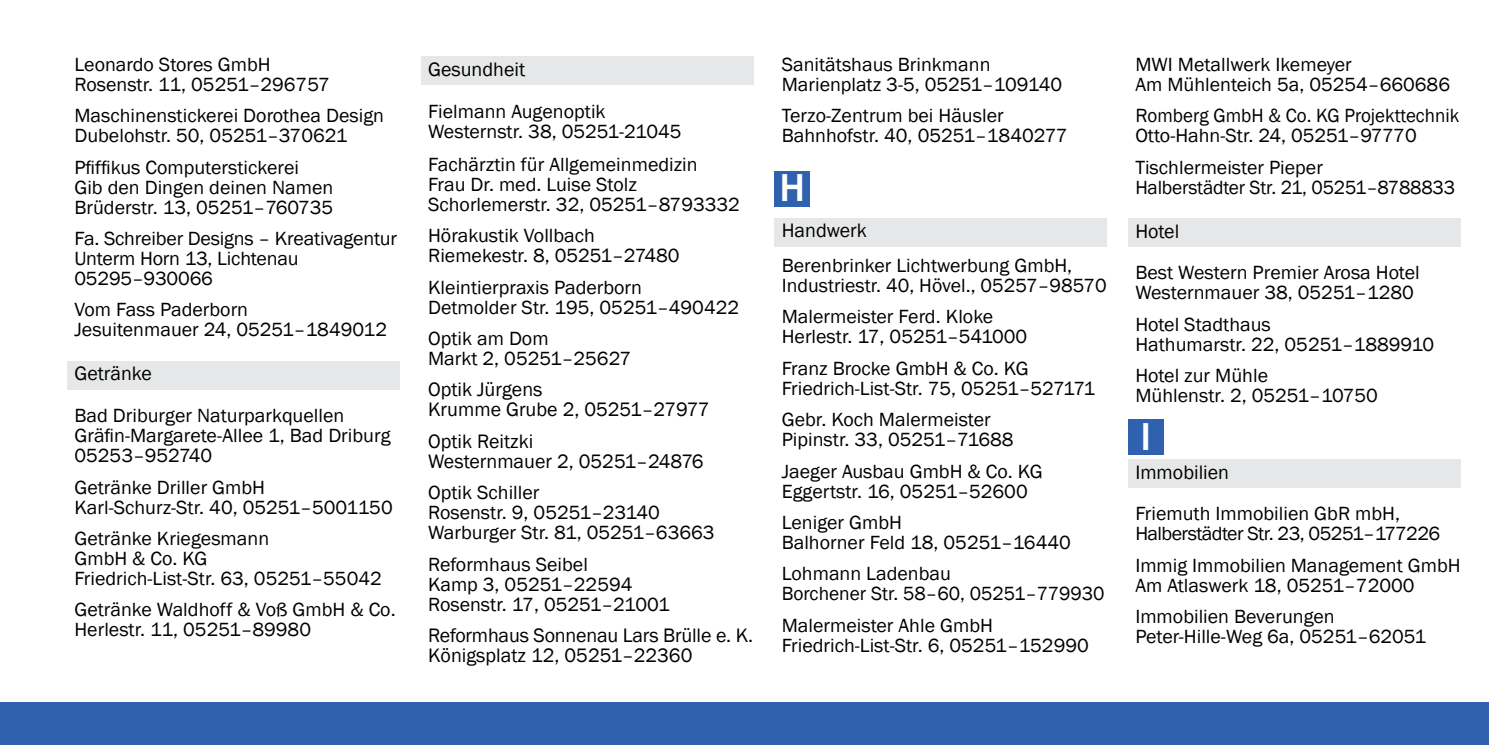
<style>
.page{position:relative;width:1489px;height:745px;background:#fff}
.page>*{position:absolute;margin:0;border:0;box-sizing:border-box;transform-origin:0 0}
.t1{font:500 40px "Franklin Gothic";color:#fff}
.t2{font:20px/20px "Franklin Gothic";color:#000}
.t3{font:19.5px/20px "Franklin Gothic";color:#000}
.t4{font:19.5px/20px "Franklin Gothic";letter-spacing:-.03em;color:#000}
.s1{font-size:19.5px}
</style>
<div class="page">
<div style="left:0;top:702px;width:1488px;height:42px;background:#3061ae"></div>
<div style="left:421px;top:57px;width:332px;height:28px;background:#e6e7e8"></div>
<div style="left:67px;top:360px;width:333px;height:29px;background:#e6e7e8"></div>
<div style="left:774px;top:171px;width:36px;height:35px;background:#3061ae"></div>
<div style="left:774px;top:218px;width:332px;height:28px;background:#e6e7e8"></div>
<div style="left:1128px;top:218px;width:332px;height:28px;background:#e6e7e8"></div>
<div style="left:1128px;top:419px;width:35px;height:35px;background:#3061ae"></div>
<div style="left:1128px;top:459px;width:332px;height:28px;background:#e6e7e8"></div>
<p class="t3" style="left:74px;top:55px;width:257px">Leonardo Stores GmbH<br>Rosenstr. 11, 05251–296757</p>
<p class="t3" style="left:74px;top:106px;width:311px">Maschinenstickerei Dorothea Design<br>Dubelohstr. 50, 05251–370621</p>
<p class="t3" style="left:74px;top:157px;width:260px">Pfiffikus Computerstickerei<br>Gib den Dingen deinen Namen<br>Brüderstr. 13, 05251–760735</p>
<p class="t3" style="left:74px;top:229px;width:324px">Fa. Schreiber Designs – Kreativagentur<br>Unterm Horn 13, Lichtenau<br>05295–930066</p>
<p class="t3" style="left:74px;top:300px;width:314px">Vom Fass Paderborn<br>Jesuitenmauer 24, 05251–1849012</p>
<p class="t2" style="left:74px;top:364px;width:79px">Getränke</p>
<p class="t3" style="left:74px;top:405px;width:317px">Bad Driburger Naturparkquellen<br>Gräfin-Margarete-Allee 1, Bad Driburg<br>05253–952740</p>
<p class="t3" style="left:74px;top:477px;width:320px">Getränke Driller GmbH<br>Karl-Schurz-Str. 40, 05251–5001150</p>
<p class="t3" style="left:74px;top:528px;width:309px">Getränke Kriegesmann<br>GmbH &amp; Co. KG<br>Friedrich-List-Str. 63, 05251–55042</p>
<p class="t3" style="left:74px;top:600px;width:323px">Getränke Waldhoff &amp; Voß GmbH &amp; Co.<br>Herlestr. 11, 05251–89980</p>
<p class="t2" style="left:428px;top:60px;width:99px">Gesundheit</p>
<p class="t3" style="left:428px;top:102px;width:255px">Fielmann Augenoptik<br>Westernstr. 38, 05251-21045</p>
<p class="t3" style="left:428px;top:154px;width:313px">Fachärztin für Allgemeinmedizin<br>Frau Dr. med. Luise Stolz<br>Schorlemerstr. 32, 05251–8793332</p>
<p class="t3" style="left:428px;top:226px;width:253px">Hörakustik Vollbach<br>Riemekestr. 8, 05251–27480</p>
<p class="t3" style="left:428px;top:277px;width:312px">Kleintierpraxis Paderborn<br>Detmolder Str. 195, 05251–490422</p>
<p class="t3" style="left:428px;top:328px;width:205px">Optik am Dom<br>Markt 2, 05251–25627</p>
<p class="t2" style="left:428px;top:380px;width:283px">Optik Jürgens<br>Krumme Grube 2, 05251<span class="s1">–</span>27977</p>
<p class="t2" style="left:428px;top:431px;width:277px">Optik Reitzki<br>Westernmauer 2, 05251<span class="s1">–</span>24876</p>
<p class="t3" style="left:428px;top:483px;width:288px">Optik Schiller<br>Rosenstr. 9, 05251–23140<br>Warburger Str. 81, 05251–63663</p>
<p class="t3" style="left:428px;top:554px;width:243px">Reformhaus Seibel<br>Kamp 3, 05251–22594<br>Rosenstr. 17, 05251–21001</p>
<p class="t2" style="left:428px;top:625px;width:326px">Reformhaus Sonnenau Lars Brülle e. K.<br>Königsplatz 12, 05251–22360</p>
<p class="t3" style="left:781px;top:55px;width:282px">Sanitätshaus Brinkmann<br>Marienplatz 3-5, 05251–109140</p>
<p class="t3" style="left:781px;top:106px;width:287px">Terzo-Zentrum bei Häusler<br>Bahnhofstr. 40, 05251–1840277</p>
<h1 class="t1" style="left:779px;top:163px;width:27px">H</h1>
<p class="t2" style="left:781px;top:221px;width:86px">Handwerk</p>
<p class="t3" style="left:781px;top:256px;width:326px">Berenbrinker Lichtwerbung GmbH,<br>Industriestr. 40, Hövel., 05257–98570</p>
<p class="t3" style="left:781px;top:307px;width:247px">Malermeister Ferd. Kloke<br>Herlestr. 17, 05251–541000</p>
<p class="t3" style="left:781px;top:358px;width:315px">Franz Brocke GmbH &amp; Co. KG<br>Friedrich-List-Str. 75, 05251–527171</p>
<p class="t3" style="left:781px;top:410px;width:233px">Gebr. Koch Malermeister<br>Pipinstr. 33, 05251–71688</p>
<p class="t3" style="left:781px;top:461px;width:262px">Jaeger Ausbau GmbH &amp; Co. KG<br>Eggertstr. 16, 05251–52600</p>
<p class="t3" style="left:781px;top:512px;width:291px">Leniger GmbH<br>Balhorner Feld 18, 05251–16440</p>
<p class="t3" style="left:781px;top:564px;width:324px">Lohmann Ladenbau<br>Borchener Str. 58–60, 05251–779930</p>
<p class="t3" style="left:781px;top:615px;width:308px">Malermeister Ahle GmbH<br>Friedrich-List-Str. 6, 05251–152990</p>
<p class="t3" style="left:1135px;top:55px;width:316px">MWI Metallwerk Ikemeyer<br>Am Mühlenteich 5a, 05254–660686</p>
<p class="t3" style="left:1135px;top:106px;width:325px">Romberg GmbH &amp; Co. KG Projekttechnik<br>Otto-Hahn-Str. 24, 05251–97770</p>
<p class="t3" style="left:1135px;top:157px;width:321px">Tischlermeister Pieper<br>Halberstädter Str. 21, 05251–8788833</p>
<p class="t2" style="left:1135px;top:221px;width:45px">Hotel</p>
<p class="t3" style="left:1135px;top:263px;width:286px">Best Western Premier Arosa Hotel<br>Westernmauer 38, 05251–1280</p>
<p class="t3" style="left:1135px;top:314px;width:300px">Hotel Stadthaus<br>Hathumarstr. 22, 05251–1889910</p>
<p class="t3" style="left:1135px;top:365px;width:244px">Hotel zur Mühle<br>Mühlenstr. 2, 05251–10750</p>
<h1 class="t1" style="left:1140px;top:411px;width:12px">I</h1>
<p class="t2" style="left:1135px;top:462px;width:95px">Immobilien</p>
<p class="t4" style="left:1135px;top:504px;width:306px">Friemuth Immobilien GbR mbH,<br>Halberstädter Str. 23, 05251–177226</p>
<p class="t3" style="left:1135px;top:555px;width:327px">Immig Immobilien Management GmbH<br>Am Atlaswerk 18, 05251–72000</p>
<p class="t3" style="left:1135px;top:606px;width:292px">Immobilien Beverungen<br>Peter-Hille-Weg 6a, 05251–62051</p>
</div>
